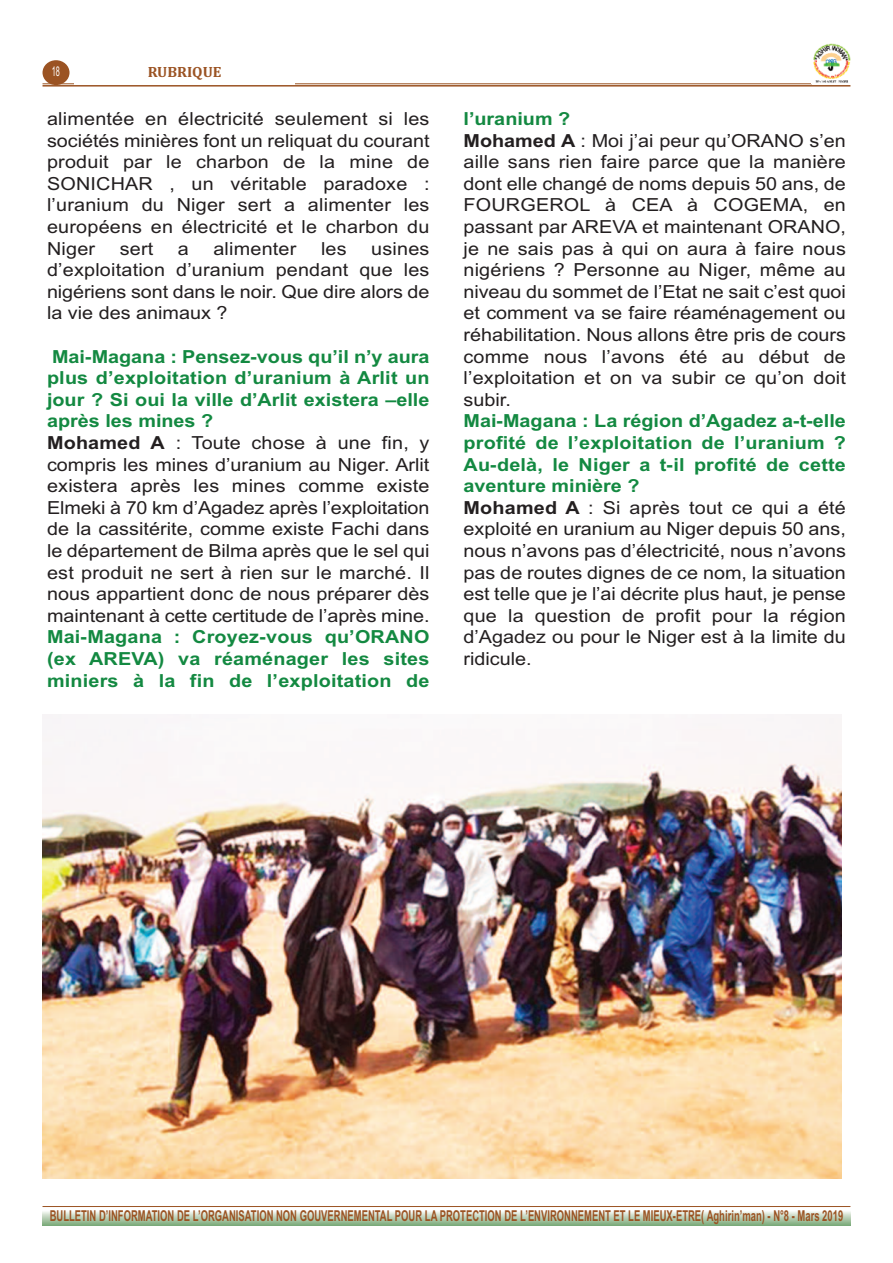
<style>
.page{position:relative;width:893px;height:1263px;background:#fff}
.page>*{position:absolute;margin:0;border:0;box-sizing:border-box;transform-origin:0 0}
.t1{font:18px/21.6px "Arial";color:#231f20;scale:1.1 1}
.t2{font:700 18px/21.6px "Arial";letter-spacing:.01em;color:#138941;text-align:justify;scale:1.1 1}
.t3{font:700 15px "Arial";color:#9b5323;scale:.63 1}
.t4{font:700 15px "Cambria";color:#9b5323}
.t5{font:13.5px "Arial";color:#fff;scale:.55 1}
.s1{font-weight:700;color:#138941}
.s2{font-weight:700}
</style>
<div class="page">
<hr style="left:43px;top:84px;width:807px;height:1px;background:#9b5323">
<hr style="left:43px;top:85px;width:807px;height:2px;background:#9b5323">
<div style="left:43px;top:60px;width:27px;height:25px;background:#9b5323;border-radius:50%"></div>
<div style="left:74px;top:60px;width:221px;height:25px;background:#fff"></div>
<hr style="left:43px;top:1206px;width:807px;height:1px;background:#9b5323">
<svg style="left:43px;top:1212px;width:807px;height:13px;background:#b4cdb2"></svg>
<div style="left:812px;top:42px;width:38px;height:43px;background:#fff"></div>
<img style="left:813px;top:43px;width:37px;height:40px">
<img style="left:43px;top:714px;width:799px;height:465px">
<p class="t5" style="left:52px;top:64px;width:17px">18</p>
<p class="t4" style="left:148px;top:63px;width:75px">RUBRIQUE</p>
<p class="t1" style="left:47px;top:108px;width:349px;text-align:justify">alimentée en électricité seulement si les sociétés minières font un reliquat du courant produit par le charbon de la mine de SONICHAR , un véritable paradoxe : l’uranium du Niger sert a alimenter les européens en électricité et le charbon du Niger</p>
<p class="t1" style="left:47px;top:238px;width:349px;text-align:justify;text-indent:324px">usines d’exploitation d’uranium pendant que les nigériens sont dans le noir. Que dire alors de la vie des animaux ?</p>
<p class="t1" style="left:47px;top:346px;width:349px"><span class="s1">Mai-Magana : Pensez-vous qu’il n’y aura plus d’exploitation d’uranium à Arlit un jour ? Si oui la ville d’Arlit existera –elle après les mines ?<br></span><span class="s2">Mohamed A</span> : Toute chose à une fin, y compris les mines d’uranium au Niger. Arlit existera après les mines comme existe Elmeki à 70 km d’Agadez après l’exploitation de la cassitérite, comme existe Fachi dans le département de Bilma après que le sel qui est produit ne sert à rien sur le marché. Il nous appartient donc de nous préparer dès maintenant à cette certitude de l’après mine.</p>
<p class="t2" style="left:47px;top:626px;width:349px">Mai-Magana : Croyez-vous qu’ORANO (ex AREVA) va réaménager les sites miniers à la fin de l’exploitation de</p>
<p class="t1" style="left:120px;top:238px;width:32px">sert</p>
<p class="t1" style="left:178px;top:238px;width:12px">a</p>
<p class="t1" style="left:213px;top:238px;width:77px">alimenter</p>
<p class="t1" style="left:321px;top:238px;width:25px">les</p>
<p class="t1" style="left:463px;top:108px;width:349px"><span class="s1">l’uranium ?<br></span><span class="s2">Mohamed A</span> : Moi j’ai peur qu’ORANO s’en aille sans rien faire parce que la manière dont elle changé de noms depuis 50 ans, de FOURGEROL à CEA à COGEMA, en passant par AREVA et maintenant ORANO, je ne sais pas à qui on aura à faire nous nigériens ? Personne au Niger, même au niveau du sommet de l’Etat ne sait c’est quoi et comment va se faire réaménagement ou réhabilitation. Nous allons être pris de cours comme nous l’avons été au début de l’exploitation et on va subir ce qu’on doit subir.</p>
<p class="t1" style="left:463px;top:410px;width:349px"><span class="s1">Mai-Magana : La région d’Agadez a-t-elle profité de l’exploitation de l’uranium ?<br>Au-delà, le Niger a t-il profité de cette aventure minière ?<br></span><span class="s2">Mohamed A</span> : Si après tout ce qui a été exploité en uranium au Niger depuis 50 ans, nous n’avons pas d’électricité, nous n’avons pas de routes dignes de ce nom, la situation est telle que je l’ai décrite plus haut, je pense que la question de profit pour la région d’Agadez ou pour le Niger est à la limite du ridicule.</p>
<p class="t3" style="left:50px;top:1207px;width:1261px">BULLETIN D’INFORMATION DE L’ORGANISATION NON GOUVERNEMENTAL POUR LA PROTECTION DE L’ENVIRONNEMENT ET LE MIEUX-ETRE( Aghirin’man) - N°8 - Mars 2019</p>
</div>
